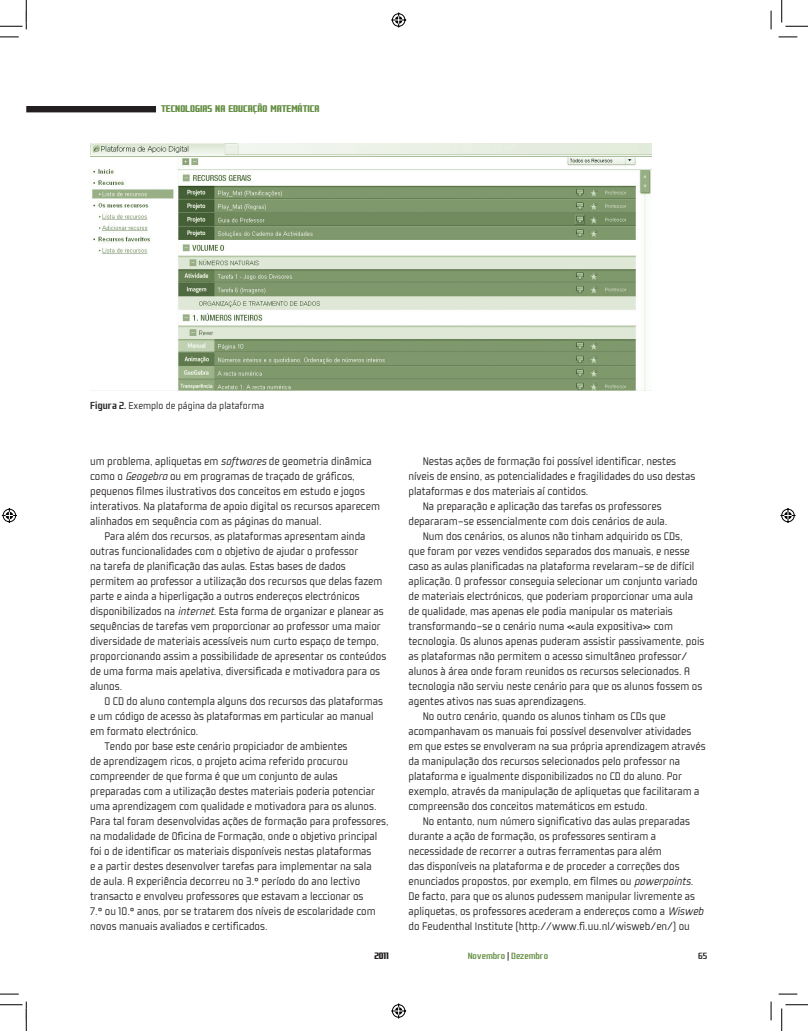
<style>
.page{position:relative;width:808px;height:1031px;background:#fff}
.page>*{position:absolute;margin:0;border:0;box-sizing:border-box;transform-origin:0 0}
.t1{font:300 12.5px/15px "Fragma";color:#231f20}
.t2{font:300 11.25px "Fragma";color:#231f20}
.t3{font:900 10.5px "Fragma";color:#669046}
.t4{font:500 10px "Fragma";color:#669046}
.t5{font:900 10px "Fragma";color:#231f20}
.t6{font:500 10px "Fragma";color:#231f20}
.s1{font-weight:500}
.s2{font-style:italic}
.s3{color:#231f20}
</style>
<div class="page">
<img style="left:90px;top:143px;width:561px;height:248px">
<div style="left:27px;top:107px;width:128px;height:5px;background:#231f20"></div>
<div style="left:26px;top:106px;width:130px;height:6px;border:1px solid #231f20"></div>
<svg style="left:0;top:36px;width:19px;height:2px"></svg>
<svg style="left:778px;top:36px;width:19px;height:2px"></svg>
<svg style="left:0;top:993px;width:19px;height:1px"></svg>
<svg style="left:778px;top:993px;width:19px;height:1px"></svg>
<svg style="left:770px;top:11px;width:1px;height:18px"></svg>
<svg style="left:770px;top:1001px;width:1px;height:19px"></svg>
<svg style="left:0;top:0;width:27px;height:29px"></svg>
<svg style="left:0;top:1001px;width:27px;height:29px"></svg>
<svg style="left:781px;top:0;width:26px;height:27px"></svg>
<svg style="left:781px;top:1004px;width:26px;height:26px"></svg>
<svg style="left:391px;top:12px;width:16px;height:16px"></svg>
<svg style="left:391px;top:1003px;width:16px;height:16px"></svg>
<svg style="left:1px;top:508px;width:16px;height:15px"></svg>
<svg style="left:780px;top:508px;width:16px;height:15px"></svg>
<p class="t3" style="left:161px;top:103px;width:160px">TECNOLOGIAS NA EDUCAÇÃO MATEMÁTICA</p>
<p class="t2" style="left:90px;top:400px;width:175px"><span class="s1">Figura 2.</span> Exemplo de página da plataforma</p>
<p class="t1" style="left:90px;top:453px;width:291px">um problema, apliquetas em <span class="s2">softwares</span> de geometria dinâmica como o <span class="s2">Geogebra</span> ou em programas de traçado de gráficos, pequenos filmes ilustrativos dos conceitos em estudo e jogos interativos. Na plataforma de apoio digital os recursos aparecem alinhados em sequência com as páginas do manual.</p>
<p class="t1" style="left:90px;top:528px;width:297px;text-indent:14px">Para além dos recursos, as plataformas apresentam ainda outras funcionalidades com o objetivo de ajudar o professor<br>na tarefa de planificação das aulas. Estas bases de dados permitem ao professor a utilização dos recursos que delas fazem parte e ainda a hiperligação a outros endereços electrónicos disponibilizados na <span class="s2">internet</span>. Esta forma de organizar e planear as sequências de tarefas vem proporcionar ao professor uma maior diversidade de materiais acessíveis num curto espaço de tempo, proporcionando assim a possibilidade de apresentar os conteúdos de uma forma mais apelativa, diversificada e motivadora para os alunos.</p>
<p class="t1" style="left:104px;top:693px;width:280px">O CD do aluno contempla alguns dos recursos das plataformas</p>
<p class="t1" style="left:90px;top:708px;width:285px">e um código de acesso às plataformas em particular ao manual</p>
<p class="t1" style="left:90px;top:723px;width:110px">em formato electrónico.</p>
<p class="t1" style="left:104px;top:738px;width:244px">Tendo por base este cenário propiciador de ambientes</p>
<p class="t1" style="left:90px;top:753px;width:259px">de aprendizagem ricos, o projeto acima referido procurou</p>
<p class="t1" style="left:90px;top:768px;width:249px">compreender de que forma é que um conjunto de aulas</p>
<p class="t1" style="left:90px;top:783px;width:286px">preparadas com a utilização destes materiais poderia potenciar</p>
<p class="t1" style="left:90px;top:798px;width:288px">uma aprendizagem com qualidade e motivadora para os alunos.</p>
<p class="t1" style="left:90px;top:813px;width:300px">Para tal foram desenvolvidas ações de formação para professores,</p>
<p class="t1" style="left:90px;top:828px;width:288px">na modalidade de Oficina de Formação, onde o objetivo principal</p>
<p class="t1" style="left:90px;top:843px;width:283px">foi o de identificar os materiais disponíveis nestas plataformas</p>
<p class="t1" style="left:90px;top:858px;width:283px">e a partir destes desenvolver tarefas para implementar na sala</p>
<p class="t1" style="left:90px;top:873px;width:271px">de aula. A experiência decorreu no 3.º período do ano lectivo</p>
<p class="t1" style="left:90px;top:888px;width:275px">transacto e envolveu professores que estavam a leccionar os</p>
<p class="t1" style="left:90px;top:903px;width:287px">7.º ou 10.º anos, por se tratarem dos níveis de escolaridade com</p>
<p class="t1" style="left:90px;top:918px;width:179px">novos manuais avaliados e certificados.</p>
<p class="t1" style="left:422px;top:453px;width:255px">Nestas ações de formação foi possível identificar, nestes</p>
<p class="t1" style="left:408px;top:468px;width:288px">níveis de ensino, as potencialidades e fragilidades do uso destas</p>
<p class="t1" style="left:408px;top:483px;width:181px">plataformas e dos materiais aí contidos.</p>
<p class="t1" style="left:422px;top:498px;width:240px">Na preparação e aplicação das tarefas os professores</p>
<p class="t1" style="left:408px;top:513px;width:260px">depararam-se essencialmente com dois cenários de aula.</p>
<p class="t1" style="left:422px;top:528px;width:261px">Num dos cenários, os alunos não tinham adquirido os CDs,</p>
<p class="t1" style="left:408px;top:543px;width:283px">que foram por vezes vendidos separados dos manuais, e nesse</p>
<p class="t1" style="left:408px;top:558px;width:287px">caso as aulas planificadas na plataforma revelaram-se de difícil</p>
<p class="t1" style="left:408px;top:573px;width:291px">aplicação. O professor conseguia selecionar um conjunto variado</p>
<p class="t1" style="left:408px;top:588px;width:286px">de materiais electrónicos, que poderiam proporcionar uma aula</p>
<p class="t1" style="left:408px;top:603px;width:266px">de qualidade, mas apenas ele podia manipular os materiais</p>
<p class="t1" style="left:408px;top:618px;width:266px">transformando-se o cenário numa «aula expositiva» com</p>
<p class="t1" style="left:408px;top:633px;width:297px">tecnologia. Os alunos apenas puderam assistir passivamente, pois</p>
<p class="t1" style="left:408px;top:648px;width:280px">as plataformas não permitem o acesso simultâneo professor/</p>
<p class="t1" style="left:408px;top:663px;width:283px">alunos à área onde foram reunidos os recursos selecionados. A</p>
<p class="t1" style="left:408px;top:678px;width:295px">tecnologia não serviu neste cenário para que os alunos fossem os</p>
<p class="t1" style="left:408px;top:693px;width:179px">agentes ativos nas suas aprendizagens.</p>
<p class="t1" style="left:422px;top:708px;width:244px">No outro cenário, quando os alunos tinham os CDs que</p>
<p class="t1" style="left:408px;top:723px;width:284px">acompanhavam os manuais foi possível desenvolver atividades</p>
<p class="t1" style="left:408px;top:738px;width:298px">em que estes se envolveram na sua própria aprendizagem através</p>
<p class="t1" style="left:408px;top:753px;width:273px">da manipulação dos recursos selecionados pelo professor na</p>
<p class="t1" style="left:408px;top:768px;width:275px">plataforma e igualmente disponibilizados no CD do aluno. Por</p>
<p class="t1" style="left:408px;top:783px;width:292px">exemplo, através da manipulação de apliquetas que facilitaram a</p>
<p class="t1" style="left:408px;top:798px;width:241px">compreensão dos conceitos matemáticos em estudo.</p>
<p class="t1" style="left:422px;top:813px;width:268px">No entanto, num número significativo das aulas preparadas</p>
<p class="t1" style="left:408px;top:828px;width:249px">durante a ação de formação, os professores sentiram a</p>
<p class="t1" style="left:408px;top:843px;width:255px">necessidade de recorrer a outras ferramentas para além</p>
<p class="t1" style="left:408px;top:858px;width:272px">das disponíveis na plataforma e de proceder a correções dos</p>
<p class="t1" style="left:408px;top:873px;width:286px">enunciados propostos, por exemplo, em filmes ou <span class="s2">powerpoints</span>.</p>
<p class="t1" style="left:408px;top:888px;width:288px">De facto, para que os alunos pudessem manipular livremente as</p>
<p class="t1" style="left:408px;top:903px;width:296px">apliquetas, os professores acederam a endereços como a <span class="s2">Wisweb</span></p>
<p class="t1" style="left:408px;top:918px;width:283px">do Feudenthal Institute (http://www.fi.uu.nl/wisweb/en/) ou</p>
<p class="t5" style="left:374px;top:949px;width:16px">2011</p>
<p class="t4" style="left:467px;top:950px;width:82px">Novembro <span class="s3">|</span> Dezembro</p>
<p class="t6" style="left:697px;top:950px;width:11px">65</p>
</div>
